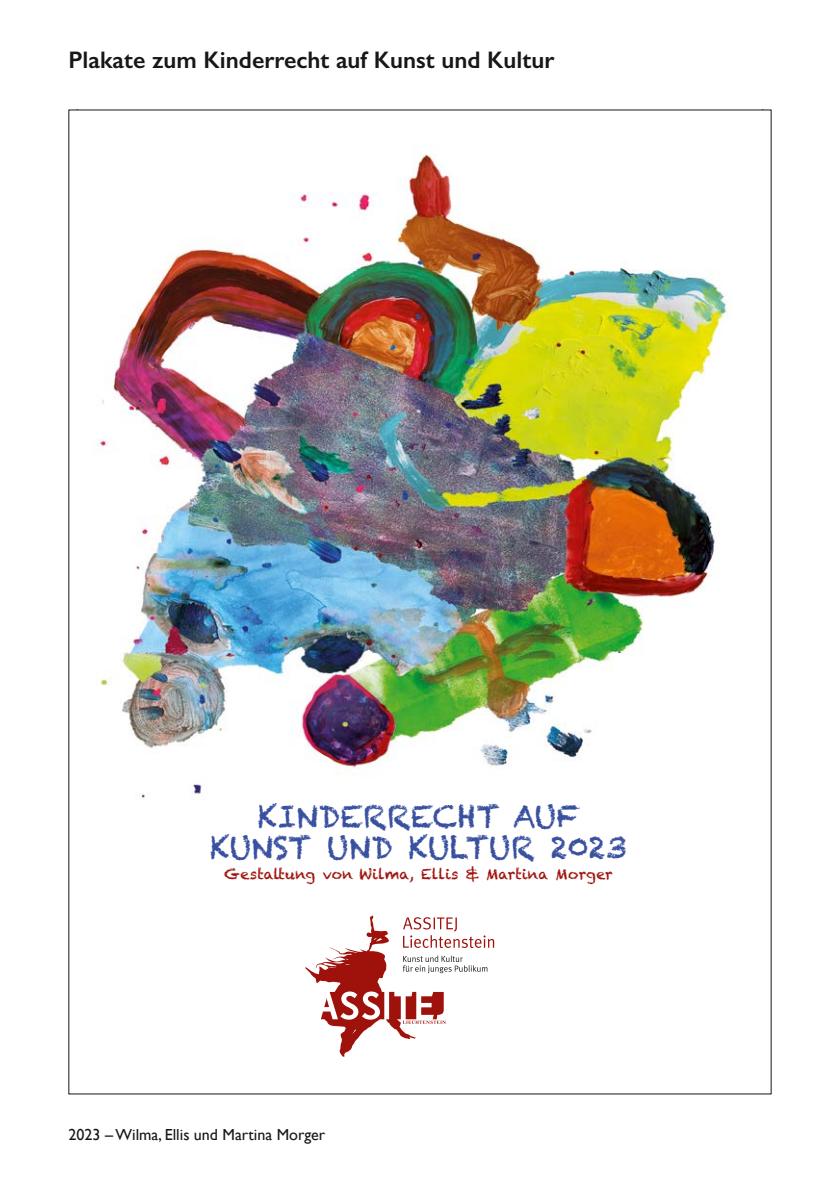
<style>
.page{position:relative;width:840px;height:1191px;background:#fff}
.page>*{position:absolute;margin:0;border:0;box-sizing:border-box;transform-origin:0 0}
.t1{font:30.6px/30.6px "Chalkduster";color:#38509f;text-align:center}
.t2{font:600 24px "Gill Sans";color:#181716}
.t3{font:16px "Gill Sans";color:#181716}
.t4{font:14.4px "Chalkduster";color:#9f110b}
</style>
<div class="page">
<svg style="left:305px;top:915px;width:189px;height:141px"></svg>
<img style="left:97px;top:154px;width:631px;height:645px">
<h2 class="t2" style="left:69px;top:46px;width:487px">Plakate zum Kinderrecht auf Kunst und Kultur</h2>
<h1 class="t1" style="left:210px;top:801px;width:418px">KINDERRECHT AUF<br>KUNST UND KULTUR 2023</h1>
<p class="t4" style="left:224px;top:866px;width:390px">Gestaltung von Wilma, Ellis &amp; Martina Morger</p>
<p class="t3" style="left:69px;top:1125px;width:258px">2023 – Wilma, Ellis und Martina Morger</p>
</div>
